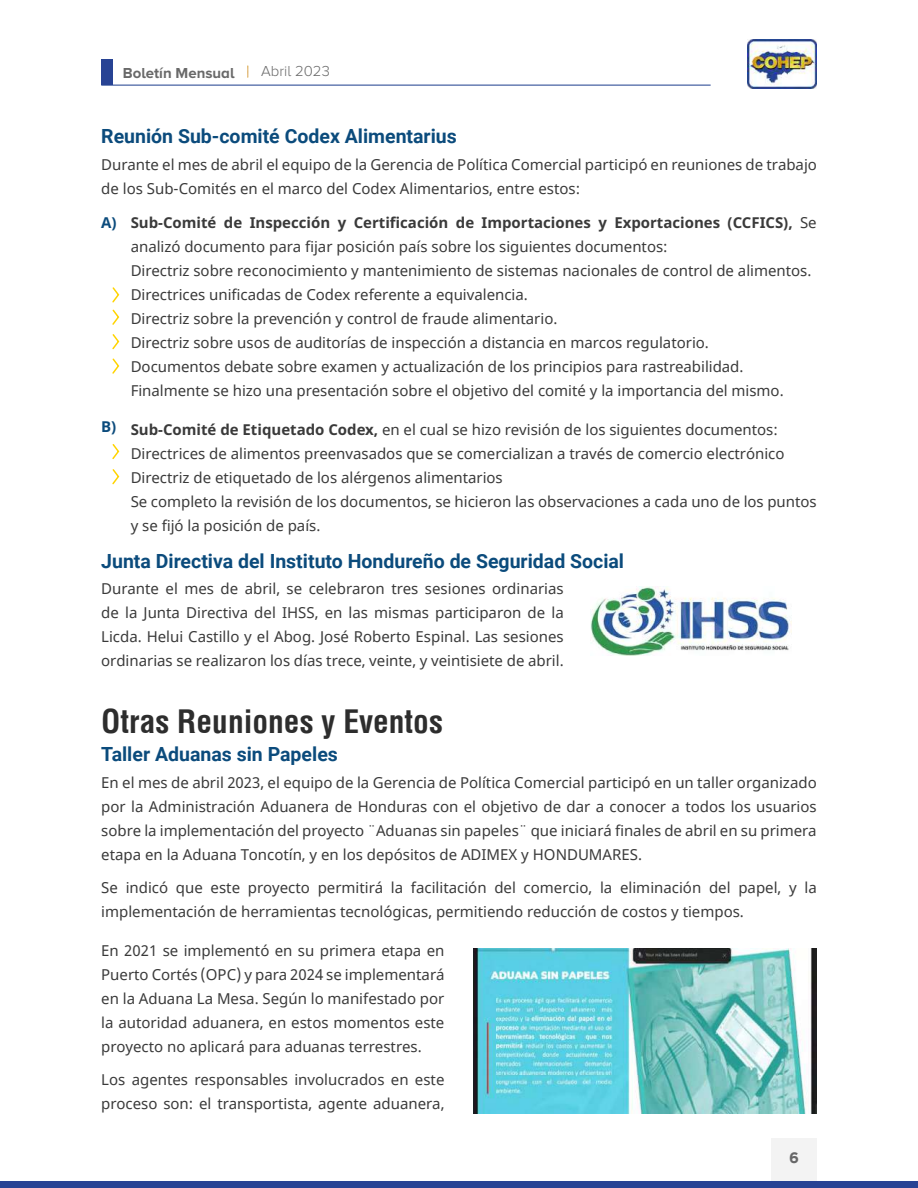
<style>
.page{position:relative;width:918px;height:1188px;background:#fff}
.page>*{position:absolute;margin:0;border:0;box-sizing:border-box;transform-origin:0 0}
.t1{font:700 condensed 31.5px "Switzerland";color:#2d2d2d}
.t2{font:700 19.5px "Roboto";color:#0b4b7c}
.t3{font:15px/24px "Noto Sans";color:#3a3a3a}
.t4{font:700 15px "Proxima Nova A";color:#696969}
.t5{font:300 15px "Proxima Nova A";color:#696969}
.t6{font:700 15px "Noto Sans";color:#0b4b7c}
.t7{font:700 15px "Gotham";color:#676768}
.s1{font-weight:700}
</style>
<div class="page">
<img style="left:747px;top:39px;width:70px;height:50px">
<div style="left:771px;top:1138px;width:46px;height:43px;background:#f3f3f3"></div>
<div style="left:101px;top:60px;width:12px;height:25px;background:#284394"></div>
<hr style="left:101px;top:85px;width:610px;height:1px;background:#264592">
<div style="left:0;top:1181px;width:918px;height:7px;background:#284394"></div>
<svg style="left:112px;top:287px;width:8px;height:38px"></svg>
<svg style="left:112px;top:334px;width:8px;height:16px"></svg>
<svg style="left:112px;top:358px;width:8px;height:16px"></svg>
<svg style="left:112px;top:444px;width:8px;height:16px"></svg>
<svg style="left:112px;top:469px;width:8px;height:16px"></svg>
<img style="left:591px;top:586px;width:200px;height:69px">
<img style="left:473px;top:948px;width:344px;height:166px">
<p class="t4" style="left:123px;top:64px;width:113px">Boletín Mensual</p>
<p class="t5" style="left:261px;top:63px;width:70px">Abril 2023</p>
<h2 class="t2" style="left:101px;top:122px;width:357px">Reunión Sub-comité Codex Alimentarius</h2>
<p class="t3" style="left:101px;top:153px;width:717px">Durante el mes de abril el equipo de la Gerencia de Política Comercial participó en reuniones de trabajo de los Sub-Comités en el marco del Codex Alimentarios, entre estos:</p>
<p class="t6" style="left:101px;top:214px;width:17px">A)</p>
<p class="t6" style="left:101px;top:418px;width:17px">B)</p>
<p class="t3" style="left:131px;top:211px;width:688px"><span class="s1">Sub-Comité de Inspección y Certificación de Importaciones y Exportaciones (CCFICS),</span> Se analizó documento para fijar posición país sobre los siguientes documentos:<br>Directriz sobre reconocimiento y mantenimiento de sistemas nacionales de control de alimentos.<br>Directrices unificadas de Codex referente a equivalencia.<br>Directriz sobre la prevención y control de fraude alimentario.<br>Directriz sobre usos de auditorías de inspección a distancia en marcos regulatorio.<br>Documentos debate sobre examen y actualización de los principios para rastreabilidad.<br>Finalmente se hizo una presentación sobre el objetivo del comité y la importancia del mismo.</p>
<p class="t3" style="left:131px;top:418px;width:688px"><span class="s1">Sub-Comité de Etiquetado Codex,</span> en el cual se hizo revisión de los siguientes documentos:<br>Directrices de alimentos preenvasados que se comercializan a través de comercio electrónico Directriz de etiquetado de los alérgenos alimentarios<br>Se completo la revisión de los documentos, se hicieron las observaciones a cada uno de los puntos y se fijó la posición de país.</p>
<h2 class="t2" style="left:101px;top:547px;width:524px">Junta Directiva del Instituto Hondureño de Seguridad Social</h2>
<p class="t3" style="left:101px;top:577px;width:464px;text-align:justify">Durante el mes de abril, se celebraron tres sesiones ordinarias de la Junta Directiva del IHSS, en las mismas participaron de la Licda. Helui Castillo y el Abog. José Roberto Espinal. Las sesiones ordinarias se realizaron los días trece, veinte, y veintisiete de abril.</p>
<h1 class="t1" style="left:101px;top:703px;width:343px">Otras Reuniones y Eventos</h1>
<p class="t3" style="left:101px;top:771px;width:717px;text-align:justify">En el mes de abril 2023, el equipo de la Gerencia de Política Comercial participó en un taller organizado por la Administración Aduanera de Honduras con el objetivo de dar a conocer a todos los usuarios sobre la implementación del proyecto ¨Aduanas sin papeles¨ que iniciará finales de abril en su primera etapa en la Aduana Toncotín, y en los depósitos de ADIMEX y HONDUMARES.</p>
<p class="t3" style="left:101px;top:876px;width:717px">Se indicó que este proyecto permitirá la facilitación del comercio, la eliminación del papel, y la implementación de herramientas tecnológicas, permitiendo reducción de costos y tiempos.</p>
<h2 class="t2" style="left:101px;top:741px;width:238px">Taller Aduanas sin Papeles</h2>
<p class="t3" style="left:101px;top:939px;width:345px;text-align:justify">En 2021 se implementó en su primera etapa en Puerto Cortés (OPC) y para 2024 se implementará en la Aduana La Mesa. Según lo manifestado por la autoridad aduanera, en estos momentos este proyecto no aplicará para aduanas terrestres.</p>
<p class="t3" style="left:101px;top:1068px;width:345px">Los agentes responsables involucrados en este proceso son: el transportista, agente aduanera,</p>
<p class="t7" style="left:789px;top:1149px;width:11px">6</p>
</div>
